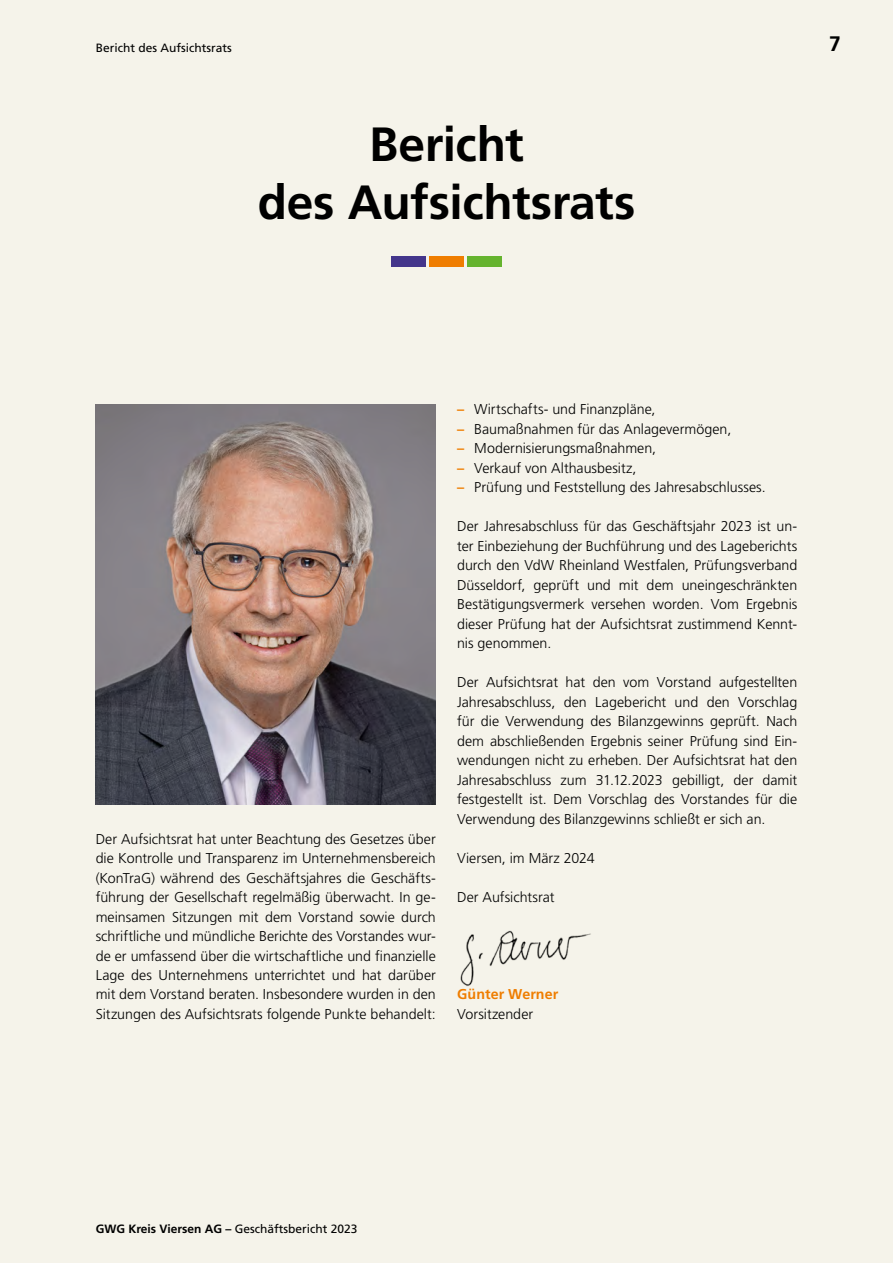
<style>
.page{position:relative;width:893px;height:1263px;background:#f5f3ea}
.page>*{position:absolute;margin:0;border:0;box-sizing:border-box;transform-origin:0 0}
.t1{font:700 48px/58.5px "Frutiger LT Std";letter-spacing:-.01em;color:#000;text-align:center}
.t2{font:700 21px "Frutiger LT Std";color:#000}
.t3{font:300 14.25px/19.5px "Frutiger LT Std";color:#000;text-align:justify}
.t4{font:700 14.25px "Frutiger LT Std";letter-spacing:.005em;color:#ef7d00}
.t5{font:12px "Frutiger LT Std";color:#000}
.s1{font-weight:700;color:#ef7d00}
.s2{font-weight:700}
</style>
<div class="page">
<div style="left:429px;top:256px;width:35px;height:10px;background:#ef7d00"></div>
<div style="left:467px;top:256px;width:34px;height:10px;background:#65b32e"></div>
<div style="left:392px;top:256px;width:34px;height:10px;background:#43358b"></div>
<img style="left:460px;top:930px;width:131px;height:56px">
<img style="left:96px;top:405px;width:340px;height:399px">
<p class="t5" style="left:96px;top:40px;width:138px">Bericht des Aufsichtsrats</p>
<h1 class="t1" style="left:258px;top:115px;width:379px">Bericht<br>des Aufsichtsrats</h1>
<h2 class="t2" style="left:829px;top:32px;width:13px">7</h2>
<p class="t3" style="left:96px;top:829px;width:342px">Der Aufsichtsrat hat unter Beachtung des Gesetzes über die Kontrolle und Transparenz im Unternehmensbereich (KonTraG) während des Geschäftsjahres die Geschäfts&shy;führung der Gesellschaft regelmäßig überwacht. In ge&shy;meinsamen Sitzungen mit dem Vorstand sowie durch schriftliche und mündliche Berichte des Vorstandes wur&shy;de er umfassend über die wirtschaftliche und finanzielle Lage des Unternehmens unterrichtet und hat darüber mit dem Vorstand beraten. Insbesondere wurden in den Sitzungen des Aufsichtsrats folgende Punkte behandelt:</p>
<p class="t3" style="left:457px;top:400px;width:200px"><span class="s1">–</span> Wirtschafts- und Finanzpläne,</p>
<p class="t3" style="left:457px;top:419px;width:276px"><span class="s1">–</span> Baumaßnahmen für das Anlagevermögen,</p>
<p class="t3" style="left:457px;top:439px;width:201px"><span class="s1">–</span> Modernisierungsmaßnahmen,</p>
<p class="t3" style="left:457px;top:458px;width:181px"><span class="s1">–</span> Verkauf von Althausbesitz,</p>
<p class="t3" style="left:457px;top:478px;width:310px"><span class="s1">–</span> Prüfung und Feststellung des Jahresabschlusses.</p>
<p class="t3" style="left:457px;top:517px;width:342px">Der Jahresabschluss für das Geschäftsjahr 2023 ist un&shy;ter Einbeziehung der Buchführung und des Lageberichts durch den VdW Rheinland Westfalen, Prüfungsverband Düsseldorf, geprüft und mit dem uneingeschränkten Bestätigungsvermerk versehen worden. Vom Ergebnis dieser Prüfung hat der Aufsichtsrat zustimmend Kennt&shy;nis genommen.</p>
<p class="t3" style="left:457px;top:673px;width:342px">Der Aufsichtsrat hat den vom Vorstand aufgestellten Jahresabschluss, den Lagebericht und den Vorschlag für die Verwendung des Bilanzgewinns geprüft. Nach dem abschließenden Ergebnis seiner Prüfung sind Ein&shy;wendungen nicht zu erheben. Der Aufsichtsrat hat den Jahresabschluss zum 31.12.2023 gebilligt, der damit festgestellt ist. Dem Vorschlag des Vorstandes für die Verwendung des Bilanzgewinns schließt er sich an.</p>
<p class="t3" style="left:457px;top:848px;width:139px">Viersen, im März 2024</p>
<p class="t3" style="left:457px;top:887px;width:99px">Der Aufsichtsrat</p>
<p class="t4" style="left:457px;top:986px;width:103px">Günter Werner</p>
<p class="t3" style="left:457px;top:1004px;width:78px">Vorsitzender</p>
<p class="t5" style="left:96px;top:1222px;width:263px"><span class="s2">GWG Kreis Viersen AG –</span> Geschäftsbericht 2023</p>
</div>
